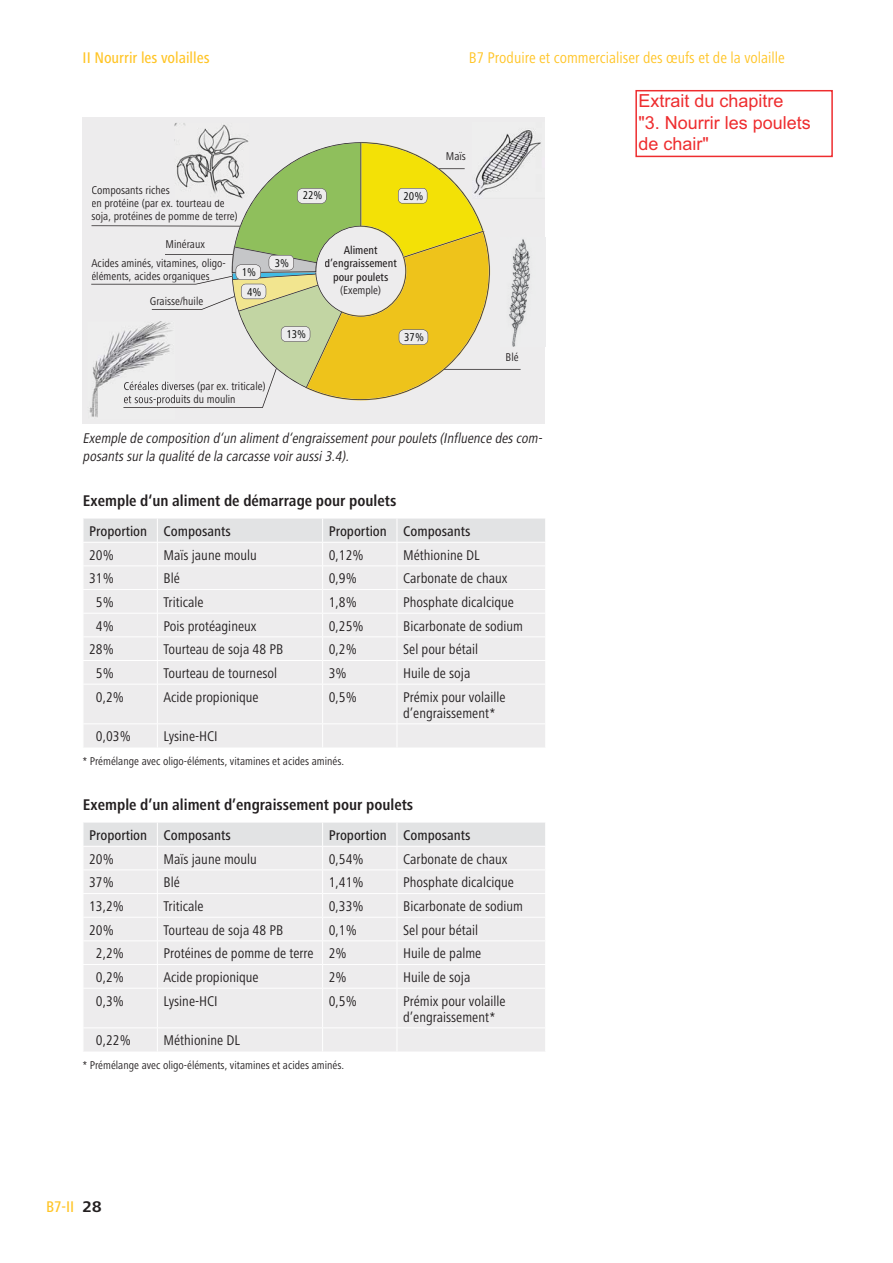
<style>
.page{position:relative;width:893px;height:1263px;background:#fff}
.page>*{position:absolute;margin:0;border:0;box-sizing:border-box;transform-origin:0 0}
.t1{font:18px/21.6px "Arial";color:#ee2d2f}
.t2{font:700 condensed 16.05px "Frutiger Next LT";color:#231f20}
.t3{font:condensed 16.05px "Frutiger Next LT";color:#ffc527}
.t4{font:500 condensed 16.05px "Frutiger Next LT";color:#ffc527}
.t5{font:condensed 14.55px/16px "Frutiger Next LT";color:#231f20}
.t6{font:italic condensed 14.55px/17.5px "Frutiger Next LT";color:#231f20}
.t7{font:500 condensed 14.55px "Frutiger Next LT";color:#231f20}
.t8{font:condensed 11.7px/13px "Frutiger Next LT";color:#221e1f}
.t9{font:condensed 11.7px "Frutiger Next LT";color:#231f20}
.t10{font:500 condensed 11.7px/13px "Frutiger Next LT";color:#221e1f;text-align:center}
.t11{font:condensed 11.7px "Frutiger Next LT";color:#010202}
.s1{font-weight:700;font-stretch:normal;color:#231f20}
</style>
<div class="page">
<div style="left:83px;top:117px;width:462px;height:307px;background:#edeced"></div>
<img style="left:521px;top:239px;width:9px;height:84px">
<img style="left:89px;top:407px;width:9px;height:10px">
<img style="left:174px;top:123px;width:75px;height:19px">
<img style="left:503px;top:129px;width:38px;height:36px">
<svg style="left:91px;top:142px;width:430px;height:266px"></svg>
<div style="left:344px;top:246px;width:33px;height:8px;background:#edeced"></div>
<div style="left:325px;top:259px;width:71px;height:11px;background:#edeced"></div>
<div style="left:334px;top:272px;width:54px;height:11px;background:#edeced"></div>
<div style="left:341px;top:285px;width:39px;height:11px;background:#edeced"></div>
<div style="left:84px;top:685px;width:461px;height:62px;background:#edeced"></div>
<hr style="left:157px;top:685px;width:1px;height:38px;background:#fff">
<hr style="left:322px;top:685px;width:1px;height:38px;background:#fff">
<hr style="left:397px;top:685px;width:1px;height:38px;background:#fff">
<hr style="left:83px;top:723px;width:240px;height:1px;background:#fff">
<svg style="left:157px;top:724px;width:1px;height:23px"></svg>
<hr style="left:323px;top:723px;width:74px;height:1px;background:#fff">
<svg style="left:322px;top:724px;width:1px;height:23px"></svg>
<hr style="left:397px;top:723px;width:149px;height:1px;background:#fff">
<svg style="left:397px;top:724px;width:1px;height:23px"></svg>
<svg style="left:83px;top:518px;width:462px;height:166px;background:#ecebec"></svg>
<div style="left:84px;top:989px;width:461px;height:63px;background:#edeced"></div>
<hr style="left:157px;top:989px;width:1px;height:39px;background:#fff">
<hr style="left:322px;top:989px;width:1px;height:39px;background:#fff">
<hr style="left:397px;top:989px;width:1px;height:39px;background:#fff">
<hr style="left:83px;top:1028px;width:240px;height:1px;background:#fff">
<svg style="left:157px;top:1029px;width:1px;height:23px"></svg>
<hr style="left:323px;top:1028px;width:74px;height:1px;background:#fff">
<svg style="left:322px;top:1029px;width:1px;height:23px"></svg>
<hr style="left:397px;top:1028px;width:149px;height:1px;background:#fff">
<svg style="left:397px;top:1029px;width:1px;height:23px"></svg>
<svg style="left:83px;top:822px;width:462px;height:166px;background:#ecebec"></svg>
<div style="left:635px;top:90px;width:198px;height:67px;border:2px solid #ee2d2f"></div>
<p class="t4" style="left:83px;top:52px;width:128px">II Nourrir les volailles</p>
<p class="t3" style="left:469px;top:52px;width:318px">B7 Produire et commercialiser des œufs et de la volaille</p>
<p class="t8" style="left:91px;top:185px;width:148px">Composants riches<br>en protéine (par ex. tourteau de soja, protéines de pomme de terre)</p>
<p class="t8" style="left:165px;top:239px;width:41px">Minéraux</p>
<p class="t8" style="left:91px;top:258px;width:136px">Acides aminés, vitamines, oligo&shy;éléments, acides organiques</p>
<p class="t8" style="left:150px;top:296px;width:55px">Graisse/huile</p>
<p class="t11" style="left:242px;top:268px;width:16px">1%</p>
<p class="t11" style="left:247px;top:288px;width:16px">4%</p>
<p class="t11" style="left:303px;top:191px;width:21px">22%</p>
<p class="t11" style="left:403px;top:192px;width:21px">20%</p>
<p class="t11" style="left:275px;top:258px;width:16px">3%</p>
<p class="t10" style="left:324px;top:245px;width:74px">Aliment d’engraissement pour poulets</p>
<p class="t8" style="left:340px;top:284px;width:42px">(Exemple)</p>
<p class="t11" style="left:286px;top:330px;width:21px">13%</p>
<p class="t11" style="left:404px;top:333px;width:21px">37%</p>
<p class="t8" style="left:173px;top:381px;width:94px">erses (par ex. triticale) uits du moulin</p>
<p class="t8" style="left:446px;top:151px;width:22px">Maïs</p>
<p class="t8" style="left:506px;top:352px;width:14px">Blé</p>
<p class="t6" style="left:83px;top:431px;width:463px">Exemple de composition d‘un alimentd‘engraissementpourpoulets (Influence des com&shy;posants surla qualité de la carcasse voiraussi3.4).</p>
<p class="t2" style="left:83px;top:495px;width:315px">Exemple d‘un aliment de démarrage pour poulets</p>
<p class="t7" style="left:89px;top:526px;width:143px">Proportion Composants</p>
<p class="t7" style="left:329px;top:526px;width:143px">Proportion Composants</p>
<p class="t5" style="left:89px;top:548px;width:26px">20%</p>
<p class="t5" style="left:164px;top:548px;width:95px">Maïs jaune moulu</p>
<p class="t5" style="left:329px;top:548px;width:36px">0,12%</p>
<p class="t5" style="left:403px;top:548px;width:78px">Méthionine DL</p>
<p class="t5" style="left:89px;top:572px;width:26px">31%</p>
<p class="t5" style="left:164px;top:572px;width:18px">Blé</p>
<p class="t5" style="left:329px;top:572px;width:30px">0,9%</p>
<p class="t5" style="left:403px;top:572px;width:106px">Carbonate de chaux</p>
<p class="t5" style="left:96px;top:596px;width:19px">5%</p>
<p class="t5" style="left:164px;top:596px;width:42px">Triticale</p>
<p class="t5" style="left:329px;top:596px;width:30px">1,8%</p>
<p class="t5" style="left:403px;top:596px;width:112px">Phosphate dicalcique</p>
<p class="t5" style="left:96px;top:619px;width:19px">4%</p>
<p class="t5" style="left:164px;top:619px;width:94px">Pois protéagineux</p>
<p class="t5" style="left:329px;top:619px;width:36px">0,25%</p>
<p class="t5" style="left:403px;top:619px;width:121px">Bicarbonate de sodium</p>
<p class="t5" style="left:89px;top:643px;width:26px">28%</p>
<p class="t5" style="left:164px;top:643px;width:121px">Tourteau de soja 48 PB</p>
<p class="t5" style="left:329px;top:643px;width:30px">0,2%</p>
<p class="t5" style="left:403px;top:643px;width:77px">Sel pour bétail</p>
<p class="t5" style="left:96px;top:666px;width:19px">5%</p>
<p class="t5" style="left:164px;top:666px;width:115px">Tourteau de tournesol</p>
<p class="t5" style="left:329px;top:666px;width:19px">3%</p>
<p class="t5" style="left:403px;top:666px;width:69px">Huile de soja</p>
<p class="t5" style="left:96px;top:690px;width:30px">0,2%</p>
<p class="t5" style="left:164px;top:690px;width:97px">Acide propionique</p>
<p class="t5" style="left:329px;top:690px;width:30px">0,5%</p>
<p class="t5" style="left:403px;top:690px;width:104px">Prémix pour volaille d’engraissement *</p>
<p class="t5" style="left:96px;top:730px;width:36px">0,03%</p>
<p class="t5" style="left:164px;top:730px;width:56px">Lysine-HCI</p>
<p class="t9" style="left:83px;top:756px;width:263px">* Prémélange avec oligo-éléments, vitamines et acides aminés.</p>
<p class="t2" style="left:83px;top:799px;width:332px">Exemple d’un aliment d’engraissement pour poulets</p>
<p class="t7" style="left:89px;top:830px;width:143px">Proportion Composants</p>
<p class="t7" style="left:329px;top:830px;width:143px">Proportion Composants</p>
<p class="t5" style="left:89px;top:852px;width:26px">20%</p>
<p class="t5" style="left:164px;top:852px;width:95px">Maïs jaune moulu</p>
<p class="t5" style="left:329px;top:852px;width:36px">0,54%</p>
<p class="t5" style="left:403px;top:852px;width:106px">Carbonate de chaux</p>
<p class="t5" style="left:89px;top:876px;width:26px">37%</p>
<p class="t5" style="left:164px;top:876px;width:18px">Blé</p>
<p class="t5" style="left:329px;top:876px;width:36px">1,41%</p>
<p class="t5" style="left:403px;top:876px;width:112px">Phosphate dicalcique</p>
<p class="t5" style="left:89px;top:900px;width:36px">13,2%</p>
<p class="t5" style="left:164px;top:900px;width:42px">Triticale</p>
<p class="t5" style="left:329px;top:900px;width:36px">0,33%</p>
<p class="t5" style="left:403px;top:900px;width:121px">Bicarbonate de sodium</p>
<p class="t5" style="left:89px;top:923px;width:26px">20%</p>
<p class="t5" style="left:164px;top:923px;width:121px">Tourteau de soja 48 PB</p>
<p class="t5" style="left:329px;top:923px;width:30px">0,1%</p>
<p class="t5" style="left:403px;top:923px;width:77px">Sel pour bétail</p>
<p class="t5" style="left:96px;top:947px;width:30px">2,2%</p>
<p class="t5" style="left:164px;top:947px;width:185px">Protéines de pomme de terre 2%</p>
<p class="t5" style="left:403px;top:947px;width:80px">Huile de palme</p>
<p class="t5" style="left:96px;top:971px;width:30px">0,2%</p>
<p class="t5" style="left:164px;top:971px;width:97px">Acide propionique</p>
<p class="t5" style="left:329px;top:971px;width:19px">2%</p>
<p class="t5" style="left:403px;top:971px;width:69px">Huile de soja</p>
<p class="t5" style="left:96px;top:994px;width:30px">0,3%</p>
<p class="t5" style="left:164px;top:994px;width:56px">Lysine-HCI</p>
<p class="t5" style="left:329px;top:994px;width:30px">0,5%</p>
<p class="t5" style="left:403px;top:994px;width:104px">Prémix pour volaille d’engraissement *</p>
<p class="t5" style="left:96px;top:1034px;width:36px">0,22%</p>
<p class="t5" style="left:164px;top:1034px;width:78px">Méthionine DL</p>
<p class="t9" style="left:83px;top:1060px;width:263px">* Prémélange avec oligo-éléments, vitamines et acides aminés.</p>
<p class="t4" style="left:46px;top:1200px;width:57px">B7-II <span class="s1">28</span></p>
<p class="t1" style="left:638px;top:90px;width:174px">Extrait du chapitre<br>"3. Nourrir les poulets de chair"</p>
</div>
